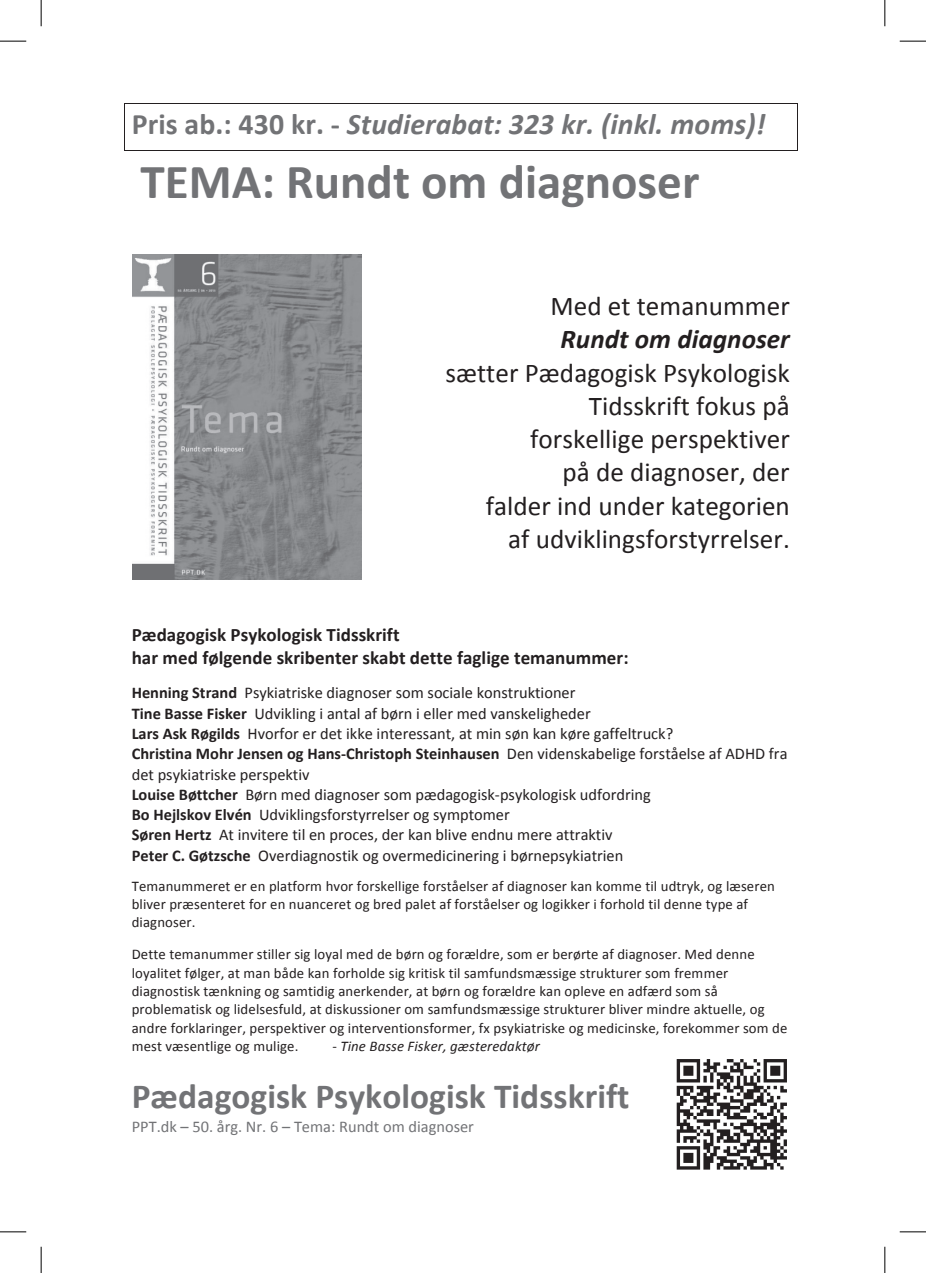
<style>
.page{position:relative;width:926px;height:1273px;background:#fff}
.page>*{position:absolute;margin:0;border:0;box-sizing:border-box;transform-origin:0 0}
.t1{font:700 49.18px "Calibri";color:#727376}
.t2{font:700 35.35px "Calibri";color:#727376}
.t3{font:italic 700 29.75px "Calibri";letter-spacing:.005em;color:#727376}
.t4{font:27.12px/33.4px "Calibri";color:#231f20;text-align:right}
.t5{font:italic 700 27.12px "Calibri";color:#231f20}
.t6{font:700 19.07px/22.9px "Calibri";color:#231f20}
.t7{font:16.45px/20.3px "Calibri";color:#231f20}
.t8{font:16.45px "Calibri";color:#727376}
.t9{font:14.7px/18.2px "Calibri";letter-spacing:.01em;color:#231f20}
.t10{font:italic 14.7px "Calibri";letter-spacing:.01em;color:#231f20}
.s1{font-style:normal}
.s2{font-weight:700}
</style>
<div class="page">
<img style="left:132px;top:255px;width:230px;height:324px">
<img style="left:676px;top:1059px;width:111px;height:111px">
<hr style="left:124px;top:104px;width:673px;height:1px;background:#231f20">
<hr style="left:124px;top:150px;width:673px;height:1px;background:#231f20">
<hr style="left:124px;top:104px;width:1px;height:46px;background:#231f20">
<hr style="left:797px;top:104px;width:1px;height:46px;background:#231f20">
<svg style="left:0;top:41px;width:26px;height:1px"></svg>
<svg style="left:899px;top:41px;width:27px;height:1px"></svg>
<svg style="left:0;top:1231px;width:26px;height:1px"></svg>
<svg style="left:899px;top:1231px;width:27px;height:1px"></svg>
<svg style="left:41px;top:0;width:1px;height:26px"></svg>
<svg style="left:41px;top:1247px;width:1px;height:26px"></svg>
<svg style="left:884px;top:0;width:1px;height:26px"></svg>
<svg style="left:884px;top:1247px;width:1px;height:26px"></svg>
<h3 class="t3" style="left:132px;top:106px;width:635px"><span class="s1">Pris ab.: 430 kr. --‐</span> Studierabat: 323 kr. (inkl. moms)!</h3>
<h1 class="t1" style="left:140px;top:151px;width:560px">TEMA: Rundt om diagnoser</h1>
<h3 class="t4" style="left:550px;top:288px;width:241px">Med et temanummer</h3>
<h3 class="t5" style="left:560px;top:322px;width:231px">Rundt om diagnoser</h3>
<h3 class="t4" style="left:445px;top:354px;width:346px">sætter Pædagogisk Psykologisk<br>Tidsskrift fokus på<br>forskellige perspektiver<br>på de diagnoser, der<br>falder ind under kategorien<br>af udviklingsforstyrrelser.</h3>
<p class="t6" style="left:132px;top:622px;width:498px">Pædagogisk Psykologisk Tidsskrift<br>har med følgende skribenter skabt dette faglige temanummer:</p>
<p class="t7" style="left:132px;top:682px;width:657px"><span class="s2">Henning Strand</span> Psykiatriske diagnoser som sociale konstruktioner<br><span class="s2">Tine Basse Fisker</span> Udvikling i antal af børn i eller med vanskeligheder<br><span class="s2">Lars Ask Røgilds</span> Hvorfor er det ikke interessant, at min søn kan køre gaffeltruck?<br><span class="s2">Christina Mohr Jensen og Hans--‐Christoph Steinhausen</span> Den videnskabelige forståelse af ADHD fra det psykiatriske perspektiv<br><span class="s2">Louise Bøttcher</span> Børn med diagnoser som pædagogisk--‐psykologisk udfordring<br><span class="s2">Bo Hejlskov Elvén</span> Udviklingsforstyrrelser og symptomer<br><span class="s2">Søren Hertz</span> At invitere til en proces, der kan blive endnu mere attraktiv<br><span class="s2">Peter C. Gøtzsche</span> Overdiagnostik og overmedicinering i børnepsykiatrien</p>
<p class="t9" style="left:132px;top:876px;width:644px">Temanummeret er en platform hvor forskellige forståelser af diagnoser kan komme til udtryk, og læseren bliver præsenteret for en nuanceret og bred palet af forståelser og logikker i forhold til denne type af diagnoser.</p>
<p class="t9" style="left:132px;top:945px;width:657px">Dette temanummer stiller sig loyal med de børn og forældre, som er berørte af diagnoser. Med denne loyalitet følger, at man både kan forholde sig kritisk til samfundsmæssige strukturer som fremmer diagnostisk tænkning og samtidig anerkender, at børn og forældre kan opleve en adfærd som så problematisk og lidelsesfuld, at diskussioner om samfundsmæssige strukturer bliver mindre aktuelle, og andre forklaringer, perspektiver og interventionsformer, fx psykiatriske og medicinske, forekommer som de mest væsentlige og mulige.</p>
<p class="t10" style="left:332px;top:1037px;width:209px"><span class="s1">--‐</span> Tine Basse Fisker, gæsteredaktør</p>
<h2 class="t2" style="left:132px;top:1074px;width:499px">Pædagogisk Psykologisk Tidsskrift</h2>
<p class="t8" style="left:132px;top:1116px;width:344px">PPT.dk – 50. årg. Nr. 6 – Tema: Rundt om diagnoser</p>
</div>
